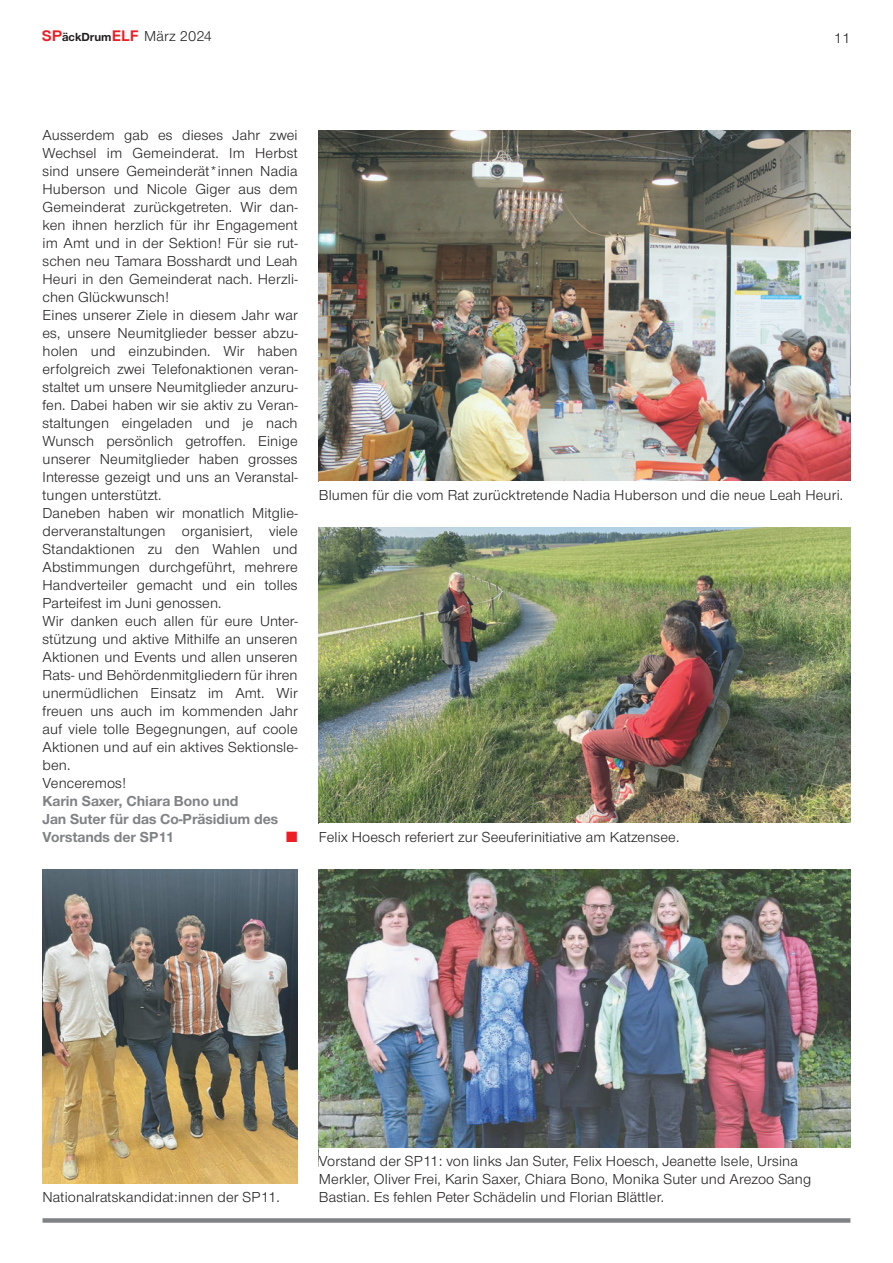
<style>
.page{position:relative;width:893px;height:1263px;background:#fff}
.page>*{position:absolute;margin:0;border:0;box-sizing:border-box;transform-origin:0 0}
.Text{font:15px/18px "Nimbus San Nov";letter-spacing:.01em;color:#231f20;text-align:justify}
.Titeli{font:700 15px/18px "Nimbus San Nov";color:#808285}
.Titeli-2{font:15px "Zapf Dingbats ITC";color:#ee1d23}
.s1{font-family:"Replica";font-weight:700;font-size:15.15px;color:#ee1d23}
.s2{font-weight:700;font-size:12.15px}
</style>
<div class="page">
<div style="left:43px;top:1218px;width:807px;height:5px;background:#808285"></div>
<img style="left:319px;top:870px;width:531px;height:278px">
<img style="left:319px;top:528px;width:531px;height:295px">
<img style="left:43px;top:870px;width:255px;height:314px">
<img style="left:319px;top:130px;width:531px;height:351px">
<p class="Text" style="left:42px;top:27px;width:172px"><span class="s1">SP</span><span class="s2">äckDrum</span><span class="s1">ELF</span> März 2024</p>
<p class="Text" style="left:834px;top:29px;width:18px">11</p>
<p class="Text" style="left:43px;top:126px;width:257px">Ausserdem gab es dieses Jahr zwei Wechsel im Gemeinderat. Im Herbst sind unsere Gemeinderät*innen Nadia Huberson und Nicole Giger aus dem Gemeinderat zurückgetreten. Wir dan&shy;ken ihnen herzlich für ihr Engagement im Amt und in der Sektion! Für sie rut&shy;schen neu Tamara Bosshardt und Leah Heuri in den Gemeinderat nach. Herzli&shy;chen Glückwunsch!</p>
<p class="Text" style="left:43px;top:306px;width:257px">Eines unserer Ziele in diesem Jahr war es, unsere Neumitglieder besser abzu&shy;holen und einzubinden. Wir haben erfolgreich zwei Telefonaktionen veran&shy;staltet um unsere Neumitglieder anzuru&shy;fen. Dabei haben wir sie aktiv zu Veran&shy;staltungen eingeladen und je nach Wunsch persönlich getroffen. Einige unserer Neumitglieder haben grosses Interesse gezeigt und uns an Veranstal&shy;tungen unterstützt.</p>
<p class="Text" style="left:43px;top:504px;width:257px">Daneben haben wir monatlich Mitglie&shy;derveranstaltungen organisiert, viele Standaktionen zu den Wahlen und Abstimmungen durchgeführt, mehrere Handverteiler gemacht und ein tolles Parteifest im Juni genossen.</p>
<p class="Text" style="left:43px;top:612px;width:257px">Wir danken euch allen für eure Unter&shy;stützung und aktive Mithilfe an unseren Aktionen und Events und allen unseren Rats- und Behördenmitgliedern für ihren unermüdlichen Einsatz im Amt. Wir freuen uns auch im kommenden Jahr auf viele tolle Begegnungen, auf coole Aktionen und auf ein aktives Sektionsle&shy;ben.</p>
<p class="Text" style="left:43px;top:774px;width:85px">Venceremos!</p>
<p class="Titeli" style="left:43px;top:792px;width:237px">Karin Saxer, Chiara Bono und<br>Jan Suter für das Co-Präsidium des<br>Vorstands der SP11</p>
<p class="Titeli-2" style="left:286px;top:830px;width:13px">■</p>
<p class="Text" style="left:319px;top:486px;width:526px">Blumen für die vom Rat zurücktretende Nadia Huberson und die neue Leah Heuri.</p>
<p class="Text" style="left:319px;top:828px;width:362px">Felix Hoesch referiert zur Seeuferinitiative am Katzensee.</p>
<p class="Text" style="left:43px;top:1188px;width:239px">Nationalratskandidat:innen der SP11.</p>
<p class="Text" style="left:319px;top:1152px;width:494px;text-align:left">Vorstand der SP11: von links Jan Suter, Felix Hoesch, Jeanette Isele, Ursina<br>Merkler, Oliver Frei, Karin Saxer, Chiara Bono, Monika Suter und Arezoo Sang<br>Bastian. Es fehlen Peter Schädelin und Florian Blättler.</p>
</div>
